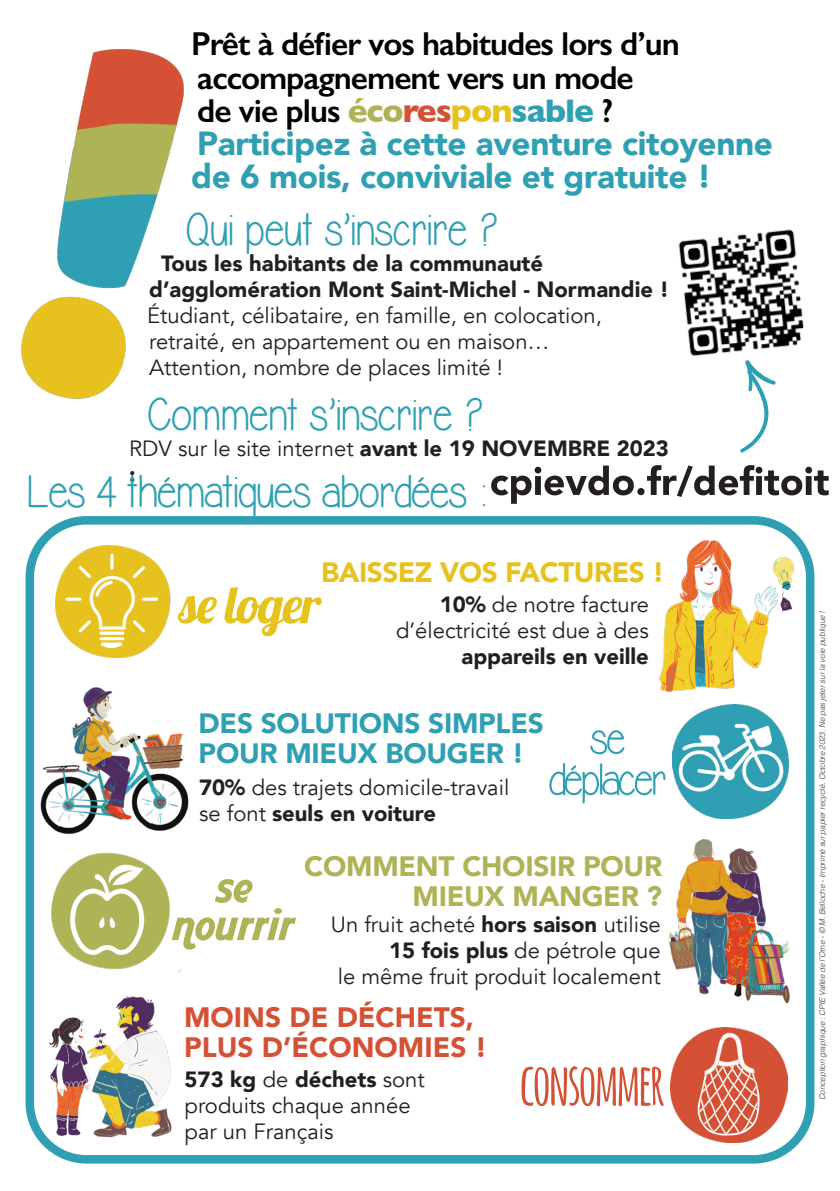
<style>
.page{position:relative;width:840px;height:1191px;background:#fff}
.page>*{position:absolute;margin:0;border:0;box-sizing:border-box;transform-origin:0 0}
.t1{font:45.8px "Alexis Marie";color:#2fa0b3}
.t2{font:600 33.2px/33.2px "Gill Sans";letter-spacing:-.03em;color:#000}
.t3{font:900 33.2px "Avenir";letter-spacing:-.01em;color:#2fa0b3}
.t4{font:900 28px/30px "Avenir";letter-spacing:-.01em;color:#2fa0b3}
.t5{font:900 28px/30px "Avenir";color:#d45135}
.t6{font:900 28px/30px "Avenir";letter-spacing:-.01em;color:#aeb355;text-align:right}
.t7{font:900 28px "Avenir";letter-spacing:-.02em;color:#e7c21f}
.t8{font:22px/26px "Avenir";color:#231f20;text-align:right}
.t9{font:900 22px/26px "Avenir";color:#231f20}
.t10{font:italic 300 8px "Helvetica";letter-spacing:-.025em;color:#000}
.s1{font-weight:700;color:#aeb355}
.s2{font-weight:700;color:#d45135}
.s3{font-weight:700;color:#e7c21f}
.s4{font-weight:700;color:#2fa0b3}
.s5{font-weight:400}
.s6{font-weight:900}
</style>
<div class="page">
<div style="left:26px;top:516px;width:788px;height:647px;border:9px solid #2fa0b3;border-radius:57px"></div>
<img style="left:678px;top:229px;width:126px;height:128px">
<svg style="left:491px;top:465px;width:337px;height:39px"></svg>
<img style="left:21px;top:49px;width:162px;height:350px">
<svg style="left:740px;top:360px;width:36px;height:93px"></svg>
<img style="left:25px;top:945px;width:206px;height:219px">
<img style="left:616px;top:516px;width:199px;height:210px">
<img style="left:668px;top:838px;width:122px;height:166px">
<img style="left:25px;top:667px;width:164px;height:186px">
<img style="left:672px;top:704px;width:116px;height:114px">
<img style="left:55px;top:545px;width:123px;height:113px">
<img style="left:41px;top:849px;width:143px;height:131px">
<img style="left:670px;top:1027px;width:117px;height:115px">
<svg style="left:549px;top:763px;width:116px;height:40px"></svg>
<svg style="left:590px;top:730px;width:34px;height:24px"></svg>
<svg style="left:521px;top:1066px;width:142px;height:40px"></svg>
<svg style="left:171px;top:879px;width:125px;height:70px"></svg>
<svg style="left:178px;top:587px;width:143px;height:49px"></svg>
<p class="t2" style="left:191px;top:27px;width:489px">Prêt à défier vos habitudes lors d’un accompagnement vers un mode</p>
<p class="t2" style="left:197px;top:94px;width:417px">de vie plus <span class="s1">éco</span><span class="s2">res</span><span class="s3">pon</span><span class="s4">sable</span> ?</p>
<p class="t3" style="left:197px;top:115px;width:577px">Participez à cette aventure citoyenne</p>
<p class="t3" style="left:191px;top:148px;width:521px">de 6 mois, conviviale et gratuite !</p>
<p class="t1" style="left:183px;top:206px;width:316px">Qui peut s’inscrire ?</p>
<p class="t9" style="left:149px;top:250px;width:521px;text-indent:12px">Tous les habitants de la communauté d’agglomération Mont Saint-Michel - Normandie !</p>
<p class="t8" style="left:147px;top:303px;width:456px">Étudiant, célibataire, en famille, en colocation,</p>
<p class="t8" style="left:149px;top:329px;width:402px">retraité, en appartement ou en maison…</p>
<p class="t8" style="left:149px;top:355px;width:355px">Attention, nombre de places limité !</p>
<p class="t1" style="left:147px;top:391px;width:337px">Comment s’inscrire ?</p>
<p class="t9" style="left:129px;top:434px;width:541px"><span class="s5">RDV sur le site internet</span> avant le 19 NOVEMBRE 2023 :</p>
<p class="t1" style="left:26px;top:468px;width:461px">Les 4 thématiques abordées :</p>
<p class="t7" style="left:321px;top:548px;width:344px">BAISSEZ VOS FACTURES !</p>
<p class="t8" style="left:396px;top:591px;width:254px"><span class="s6">10%</span> de notre facture d’électricité est due à des <span class="s6">appareils en veille</span></p>
<p class="t4" style="left:198px;top:707px;width:346px">DES SOLUTIONS SIMPLES<br>POUR MIEUX BOUGER !</p>
<p class="t8" style="left:199px;top:775px;width:311px"><span class="s6">70%</span> des trajets domicile-travail</p>
<p class="t9" style="left:199px;top:800px;width:238px"><span class="s5">se font</span> seuls en voiture</p>
<p class="t6" style="left:304px;top:851px;width:359px">COMMENT CHOISIR POUR<br>MIEUX MANGER ?</p>
<p class="t8" style="left:331px;top:911px;width:331px">Un fruit acheté <span class="s6">hors saison</span> utilise</p>
<p class="t8" style="left:389px;top:937px;width:273px"><span class="s6">15 fois plus</span> de pétrole que</p>
<p class="t8" style="left:337px;top:963px;width:324px">le même fruit produit localement</p>
<p class="t5" style="left:184px;top:1001px;width:304px">MOINS DE DÉCHETS,<br>PLUS D’ÉCONOMIES !</p>
<p class="t9" style="left:184px;top:1066px;width:241px">573 kg <span class="s5">de</span> déchets <span class="s5">sont</span></p>
<p class="t8" style="left:184px;top:1093px;width:227px">produits chaque année</p>
<p class="t8" style="left:184px;top:1119px;width:150px">par un Français</p>
<p class="t10" style="left:814px;top:1100px;width:491px;rotate:-90deg">Conception graphique : CPIE Vallée de l’Orne - © M. Belloche - Imprimé sur papier recyclé. Octobre 2023. Ne pas jeter sur la voie publique !</p>
</div>
